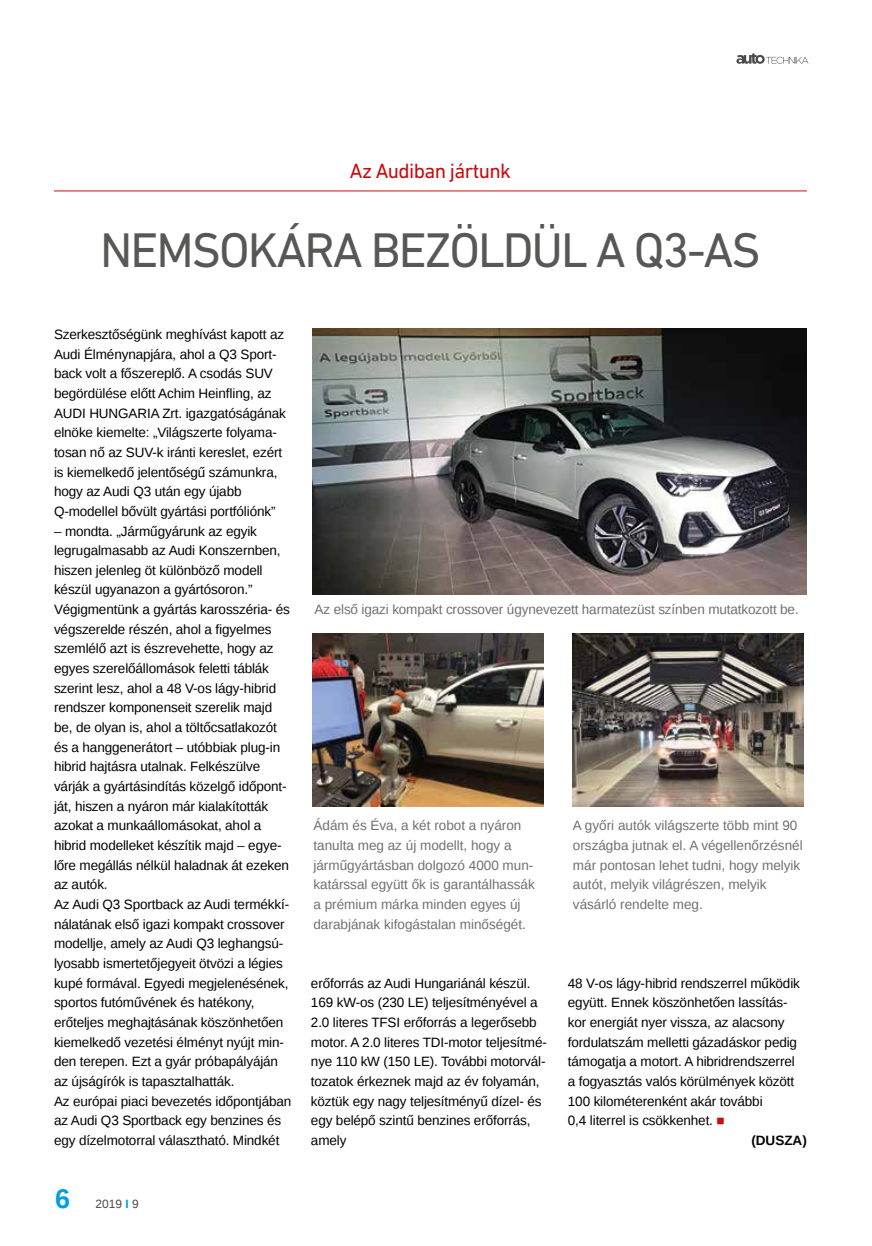
<style>
.page{position:relative;width:872px;height:1246px;background:#fff}
.page>*{position:absolute;margin:0;border:0;box-sizing:border-box;transform-origin:0 0}
.t1{font:49.5px "DIN Next LT Pro";letter-spacing:-.04em;color:#575756}
.t2{font:700 27px "Liberation Sans";color:#009fe3}
.t3{font:21px "DIN Next LT Pro";letter-spacing:-.03em;color:#c90c0f}
.t4{font:13.5px/19.6px "Liberation Sans";letter-spacing:-.01em;color:#000}
.t5{font:13.5px/19.6px "Liberation Sans";color:#706f6f}
.t6{font:700 13.5px "Liberation Sans";color:#000}
.t7{font:12px "Liberation Sans";color:#4a4a49}
.s1{font-weight:700;color:#009fe3}
.s2{color:#c90c0f}
</style>
<div class="page">
<svg style="left:736px;top:53px;width:72px;height:11px"></svg>
<hr style="left:54px;top:191px;width:753px;height:1px;background:#c90c0f">
<img style="left:313px;top:634px;width:230px;height:172px">
<img style="left:313px;top:328px;width:493px;height:266px">
<img style="left:573px;top:634px;width:230px;height:172px">
<h3 class="t3" style="left:350px;top:159px;width:163px">Az Audiban jártunk</h3>
<h1 class="t1" style="left:100px;top:221px;width:662px">NEMSOKÁRA BEZÖLDÜL A Q3-AS</h1>
<p class="t4" style="left:54px;top:325px;width:233px">Szerkesztőségünk meghívást kapott az Audi Élménynapjára, ahol a Q3 Sport&shy;back volt a főszereplő. A csodás SUV begördülése előtt Achim Heinfling, az AUDI HUNGARIA Zrt. igazgatóságának elnöke kiemelte: „Világszerte folyama&shy;tosan nő az SUV-k iránti kereslet, ezért is kiemelkedő jelentőségű számunkra, hogy az Audi Q3 után egy újabb Q-modellel bővült gyártási portfóliónk”</p>
<p class="t4" style="left:54px;top:522px;width:239px">– mondta. „Járműgyárunk az egyik legrugalmasabb az Audi Konszernben, hiszen jelenleg öt különböző modell készül ugyanazon a gyártósoron.” Végigmentünk a gyártás karosszéria- és végszerelde részén, ahol a figyelmes szemlélő azt is észrevehette, hogy az egyes szerelőállomások feletti táblák szerint lesz, ahol a 48 V-os lágy-hibrid rendszer komponenseit szerelik majd be, de olyan is, ahol a töltőcsatlakozót és a hanggenerátort – utóbbiak plug-in hibrid hajtásra utalnak. Felkészülve várják a gyártásindítás közelgő időpont&shy;ját, hiszen a nyáron már kialakították azokat a munkaállomásokat, ahol a hibrid modelleket készítik majd – egye&shy;lőre megállás nélkül haladnak át ezeken az autók.<br>Az Audi Q3 Sportback az Audi termékkí&shy;nálatának első igazi kompakt crossover modellje, amely az Audi Q3 leghangsú&shy;lyosabb ismertetőjegyeit ötvözi a légies kupé formával. Egyedi megjelenésének, sportos futóművének és hatékony, erőteljes meghajtásának köszönhetően kiemelkedő vezetési élményt nyújt min&shy;den terepen. Ezt a gyár próbapályáján az újságírók is tapasztalhatták.<br>Az európai piaci bevezetés időpontjában az Audi Q3 Sportback egy benzines és egy dízelmotorral választható. Mindkét</p>
<h2 class="t2" style="left:55px;top:1180px;width:17px">6</h2>
<p class="t7" style="left:95px;top:1197px;width:45px">2019 <span class="s1">I</span> 9</p>
<p class="t5" style="left:315px;top:600px;width:485px">Az első igazi kompakt crossover úgynevezett harmatezüst színben mutatkozott be.</p>
<p class="t5" style="left:313px;top:816px;width:223px">Ádám és Éva, a két robot a nyáron tanulta meg az új modellt, hogy a járműgyártásban dolgozó 4000 mun&shy;katárssal együtt ők is garantálhassák a prémium márka minden egyes új darabjának kifogástalan minőségét.</p>
<p class="t5" style="left:573px;top:816px;width:231px">A győri autók világszerte több mint 90 országba jutnak el. A végellenőrzésnél már pontosan lehet tudni, hogy melyik autót, melyik világrészen, melyik vásárló rendelte meg.</p>
<p class="t4" style="left:311px;top:974px;width:237px">erőforrás az Audi Hungariánál készül.<br>169 kW-os (230 LE) teljesítményével a 2.0 literes TFSI erőforrás a legerősebb motor. A 2.0 literes TDI-motor teljesítmé&shy;nye 110 kW (150 LE). További motorvál&shy;tozatok érkeznek majd az év folyamán, köztük egy nagy teljesítményű dízel- és egy belépő szintű benzines erőforrás, amely</p>
<p class="t4" style="left:568px;top:974px;width:233px">48 V-os lágy-hibrid rendszerrel működik</p>
<p class="t4" style="left:568px;top:993px;width:221px">együtt. Ennek köszönhetően lassítás-</p>
<p class="t4" style="left:568px;top:1013px;width:218px">kor energiát nyer vissza, az alacsony</p>
<p class="t4" style="left:568px;top:1033px;width:231px">fordulatszám melletti gázadáskor pedig</p>
<p class="t4" style="left:568px;top:1052px;width:228px">támogatja a motort. A hibridrendszerrel</p>
<p class="t4" style="left:568px;top:1072px;width:228px">a fogyasztás valós körülmények között</p>
<p class="t4" style="left:568px;top:1092px;width:196px">100 kilométerenként akár további</p>
<p class="t4" style="left:568px;top:1111px;width:158px">0,4 literrel is csökkenhet. <span class="s2">■</span></p>
<p class="t6" style="left:751px;top:1131px;width:57px">(DUSZA)</p>
</div>
